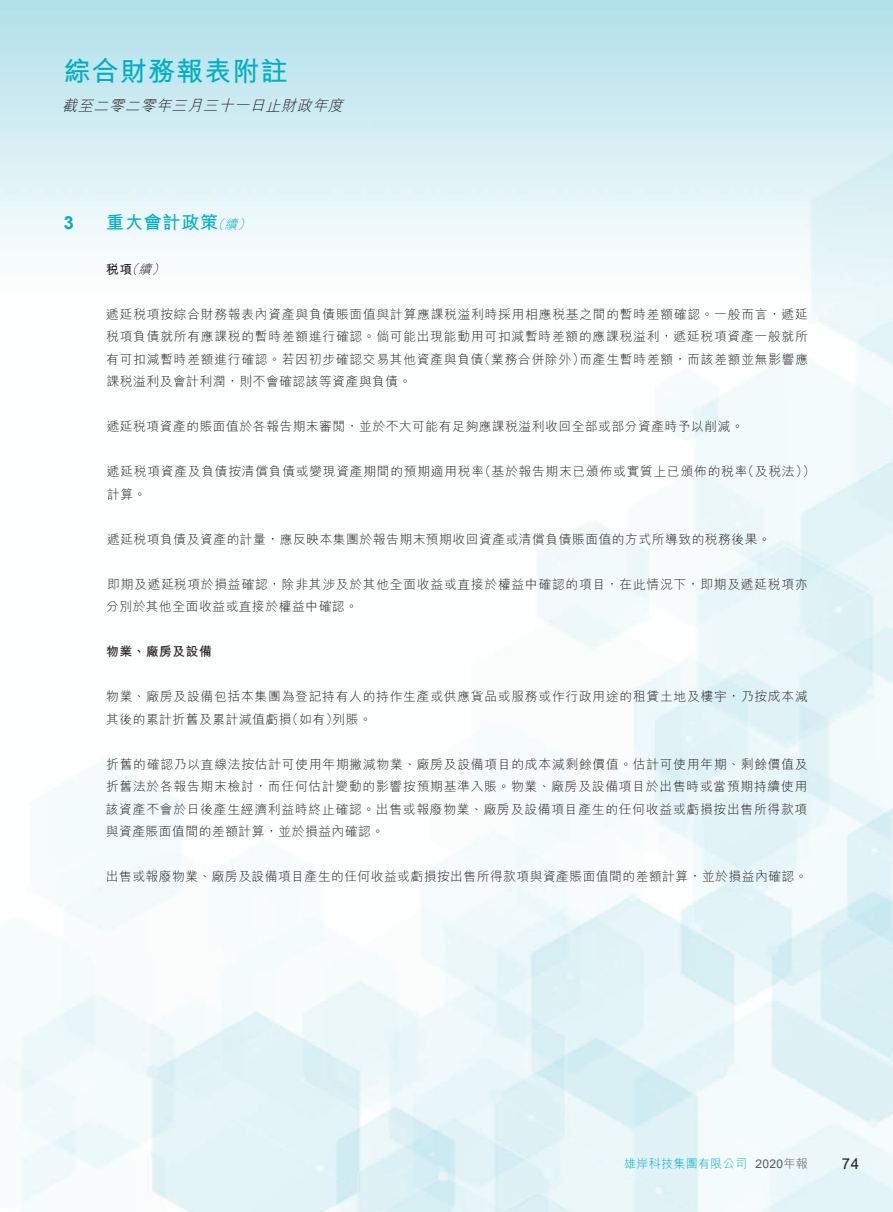
<style>
.page{position:relative;width:893px;height:1212px;background:#fff}
.page>*{position:absolute;margin:0;border:0;box-sizing:border-box;transform-origin:0 0}
.t1{font:700 27px "M Hei HK";letter-spacing:.04em;color:#00aec5}
.t2{font:700 18px "M Hei HK";letter-spacing:.04em;color:#00aec5}
.t3{font:700 18px "Arial";color:#00aec5}
.t4{font:italic 300 15px "M Hei HK";color:#231f20}
.t5{font:15px "Arial";color:#231f20}
.t6{font:300 12.75px/22.5px "M Hei HK";letter-spacing:.06em;color:#231f20}
.t7{font:300 12.75px "M Hei HK";letter-spacing:.04em;color:#231f20}
.t8{font:700 12.75px "M Hei HK";letter-spacing:.04em;color:#231f20}
.t9{font:italic 300 12.75px "M Hei HK";color:#00aec5}
.t10{font:italic 300 12.75px "M Hei HK";color:#231f20}
.t11{font:300 12px "M Hei HK";letter-spacing:.03em;color:#00aec5}
.t12{font:12px "Arial";color:#57585a}
.s1{font-family:"M Hei HK";font-weight:300}
</style>
<div class="page">
<h1 class="t1" style="left:64px;top:51px;width:225px">綜合財務報表附註</h1>
<p class="t4" style="left:62px;top:95px;width:288px">截至二零二零年三月三十一日止財政年度</p>
<h2 class="t3" style="left:64px;top:210px;width:12px">3</h2>
<h2 class="t2" style="left:106px;top:209px;width:113px">重大會計政策</h2>
<p class="t9" style="left:224px;top:215px;width:19px">續</p>
<p class="t9" style="left:211px;top:215px;width:19px">（</p>
<p class="t9" style="left:238px;top:215px;width:19px">(</p>
<p class="t10" style="left:138px;top:260px;width:19px">續</p>
<p class="t10" style="left:125px;top:260px;width:19px">（</p>
<p class="t10" style="left:152px;top:260px;width:19px">(</p>
<p class="t8" style="left:106px;top:260px;width:28px">稅項</p>
<p class="t6" style="left:106px;top:302px;width:703px;text-align:right">遞延稅項按綜合財務報表內資產與負債賬面值與計算應課稅溢利時採用相應稅基之間的暫時差額確認。一般而言，遞延稅項負債就所有應課稅的暫時差額進行確認。倘可能出現能動用可扣減暫時差額的應課稅溢利，遞延稅項資產一般就所而產生暫時差額，而該差額並無影響應</p>
<p class="t6" style="left:478px;top:347px;width:109px">（業務合併除外）</p>
<p class="t6" style="left:106px;top:347px;width:379px">有可扣減暫時差額進行確認。若因初步確認交易其他資產與負債課稅溢利及會計利潤，則不會確認該等資產與負債。</p>
<p class="t7" style="left:107px;top:418px;width:639px">遞延稅項資產的賬面值於各報告期末審閱，並於不大可能有足夠應課稅溢利收回全部或部分資產時予以削減。</p>
<p class="t6" style="left:478px;top:460px;width:271px">（基於報告期末已頒佈或實質上已頒佈的稅率</p>
<p class="t6" style="left:742px;top:460px;width:75px">（及稅法 ((</p>
<p class="t6" style="left:107px;top:460px;width:379px">遞延稅項資產及負債按清償負債或變現資產期間的預期適用稅率計算。</p>
<p class="t7" style="left:107px;top:530px;width:665px">遞延稅項負債及資產的計量，應反映本集團於報告期末預期收回資產或清償負債賬面值的方式所導致的稅務後果。</p>
<p class="t6" style="left:106px;top:572px;width:703px">即期及遞延稅項於損益確認，除非其涉及於其他全面收益或直接於權益中確認的項目，在此情況下，即期及遞延稅項亦分別於其他全面收益或直接於權益中確認。</p>
<p class="t8" style="left:106px;top:642px;width:107px">物業、廠房及設備</p>
<p class="t6" style="left:333px;top:685px;width:477px;text-indent:-226px">物業、廠房及設備包括本集團為登記持有人的持作生產或供應貨品或服務或作行政用途的租賃土地及樓宇，乃按成本減列賬。</p>
<p class="t6" style="left:286px;top:707px;width:54px">（如有）</p>
<p class="t7" style="left:106px;top:710px;width:187px">其後的累計折舊及累計減值虧損</p>
<p class="t6" style="left:106px;top:752px;width:703px;text-align:justify">折舊的確認乃以直線法按估計可使用年期撇減物業、廠房及設備項目的成本減剩餘價值。估計可使用年期、剩餘價值及折舊法於各報告期末檢討，而任何估計變動的影響按預期基準入賬。物業、廠房及設備項目於出售時或當預期持續使用該資產不會於日後產生經濟利益時終止確認。出售或報廢物業、廠房及設備項目產生的任何收益或虧損按出售所得款項與資產賬面值間的差額計算，並於損益內確認。</p>
<p class="t7" style="left:106px;top:868px;width:703px">出售或報廢物業、廠房及設備項目產生的任何收益或虧損按出售所得款項與資產賬面值間的差額計算，並於損益內確認。</p>
<p class="t11" style="left:624px;top:1155px;width:125px">雄岸科技集團有限公司</p>
<p class="t12" style="left:756px;top:1156px;width:54px">2020<span class="s1">年報</span></p>
<p class="t5" style="left:842px;top:1153px;width:19px">74</p>
</div>
